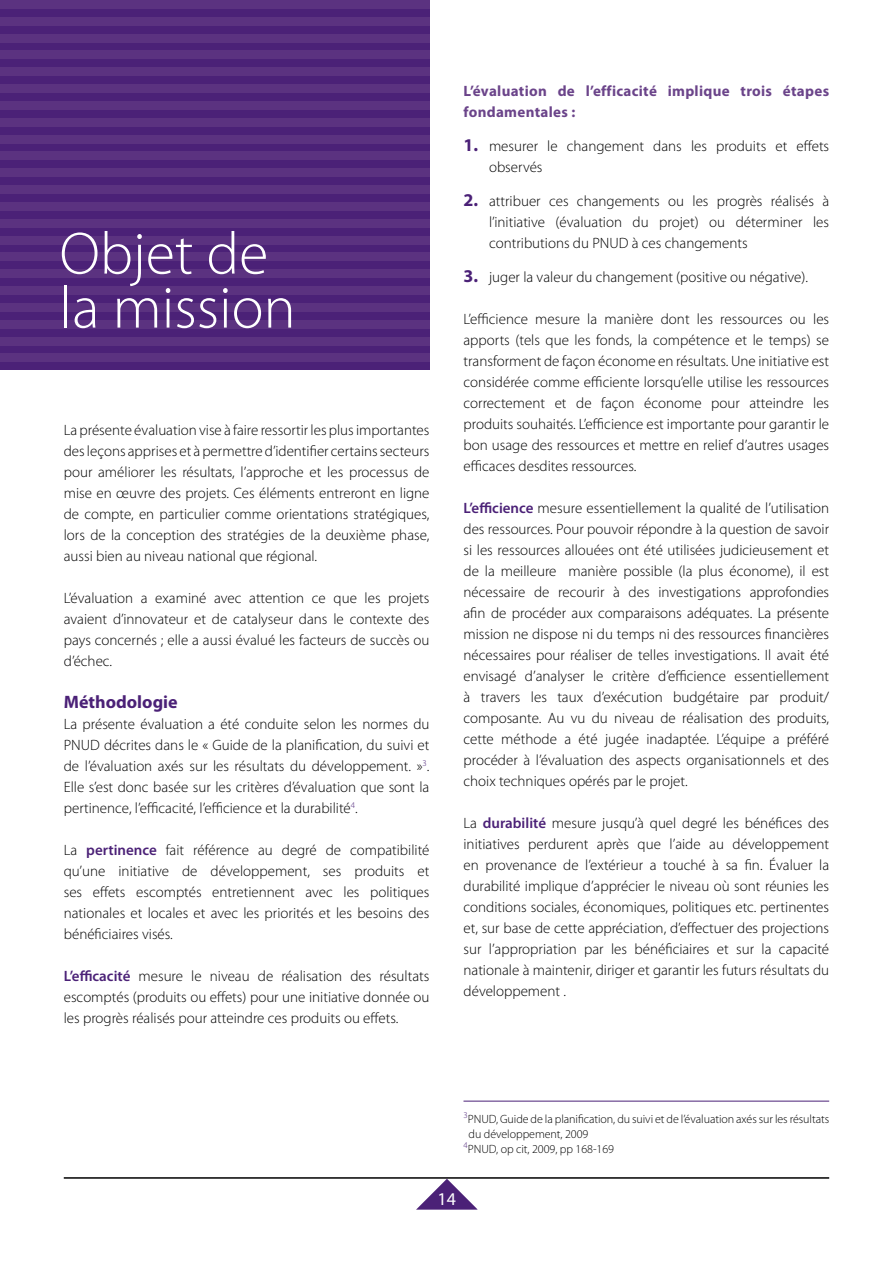
<style>
.page{position:relative;width:893px;height:1263px;background:#fff}
.page>*{position:absolute;margin:0;border:0;box-sizing:border-box;transform-origin:0 0}
.t1{font:300 60px/54px "Myriad Pro";color:#fff}
.t2{font:700 18px "Myriad Pro";color:#4b2177}
.t3{font:18px "Myriad Pro";color:#fff}
.t4{font:300 15px/21px "Myriad Pro";color:#000;text-align:justify}
.t5{font:700 15px/21px "Myriad Pro";letter-spacing:.02em;color:#6b448a}
.t6{font:300 12px "Myriad Pro";letter-spacing:-.005em;color:#000}
.s1{font-weight:600;color:#4b2177}
.s2{font-weight:700;font-size:18px;color:#4b2177}
</style>
<div class="page">
<hr style="left:64px;top:1177px;width:765px;height:2px;background:#000">
<svg style="left:416px;top:1179px;width:61px;height:31px"></svg>
<div style="left:0;top:0;width:429px;height:369px;background:#4b2177"></div>
<div style="left:0;top:353px;width:429px;height:9px;background:#5b3280"></div>
<div style="left:0;top:337px;width:429px;height:8px;background:#5b3280"></div>
<div style="left:0;top:320px;width:429px;height:9px;background:#5b3280"></div>
<div style="left:0;top:303px;width:429px;height:9px;background:#5b3280"></div>
<div style="left:0;top:287px;width:429px;height:8px;background:#5b3280"></div>
<div style="left:0;top:270px;width:429px;height:8px;background:#5b3280"></div>
<div style="left:0;top:253px;width:429px;height:8px;background:#5b3280"></div>
<div style="left:0;top:236px;width:429px;height:8px;background:#5b3280"></div>
<div style="left:0;top:219px;width:429px;height:8px;background:#5b3280"></div>
<div style="left:0;top:202px;width:429px;height:8px;background:#5b3280"></div>
<div style="left:0;top:185px;width:429px;height:9px;background:#5b3280"></div>
<div style="left:0;top:169px;width:429px;height:8px;background:#5b3280"></div>
<div style="left:0;top:152px;width:429px;height:8px;background:#5b3280"></div>
<div style="left:0;top:135px;width:429px;height:8px;background:#5b3280"></div>
<div style="left:0;top:118px;width:429px;height:8px;background:#5b3280"></div>
<div style="left:0;top:101px;width:429px;height:8px;background:#5b3280"></div>
<div style="left:0;top:84px;width:429px;height:9px;background:#5b3280"></div>
<div style="left:0;top:67px;width:429px;height:9px;background:#5b3280"></div>
<div style="left:0;top:50px;width:429px;height:9px;background:#5b3280"></div>
<div style="left:0;top:34px;width:429px;height:9px;background:#5b3280"></div>
<div style="left:0;top:17px;width:429px;height:9px;background:#5b3280"></div>
<div style="left:0;top:0;width:429px;height:9px;background:#5b3280"></div>
<hr style="left:463px;top:1101px;width:366px;height:1px;background:#4b2177">
<h1 class="t1" style="left:60px;top:226px;width:238px">Objet de la mission</h1>
<p class="t4" style="left:64px;top:419px;width:367px">La présente évaluation vise à faire ressortir les plus importantes des leçons apprises et à permettre d’identifier certains secteurs pour améliorer les résultats, l’approche et les processus de mise en œuvre des projets. Ces éléments entreront en ligne de compte, en particulier comme orientations stratégiques, lors de la conception des stratégies de la deuxième phase, aussi bien au niveau national que régional.</p>
<p class="t4" style="left:64px;top:587px;width:367px">L’évaluation a examiné avec attention ce que les projets avaient d’innovateur et de catalyseur dans le contexte des pays concernés ; elle a aussi évalué les facteurs de succès ou d’échec.</p>
<p class="t2" style="left:64px;top:690px;width:115px">Méthodologie</p>
<p class="t4" style="left:64px;top:713px;width:367px">La présente évaluation a été conduite selon les normes du PNUD décrites dans le « Guide de la planification, du suivi et de l’évaluation axés sur les résultats du développement. »<sup>3</sup>.<br>Elle s’est donc basée sur les critères d’évaluation que sont la pertinence, l’efficacité, l’efficience et la durabilité<sup>4</sup>.</p>
<p class="t4" style="left:64px;top:839px;width:367px">La <span class="s1">pertinence</span> fait référence au degré de compatibilité qu’une initiative de développement, ses produits et ses effets escomptés entretiennent avec les politiques nationales et locales et avec les priorités et les besoins des bénéficiaires visés.</p>
<p class="t4" style="left:64px;top:965px;width:367px"><span class="s1">L’efficacité</span> mesure le niveau de réalisation des résultats escomptés (produits ou effets) pour une initiative donnée ou les progrès réalisés pour atteindre ces produits ou effets.</p>
<p class="t5" style="left:463px;top:80px;width:367px">L’évaluation de l’efficacité implique trois étapes fondamentales :</p>
<p class="t4" style="left:489px;top:135px;width:342px;text-indent:-26px"><span class="s2">1.</span> mesurer le changement dans les produits et effets observés</p>
<p class="t4" style="left:489px;top:190px;width:342px;text-indent:-26px"><span class="s2">2.</span> attribuer ces changements ou les progrès réalisés à l’initiative (évaluation du projet) ou déterminer les contributions du PNUD à ces changements</p>
<p class="t4" style="left:463px;top:266px;width:346px"><span class="s2">3.</span> juger la valeur du changement (positive ou négative).</p>
<p class="t4" style="left:463px;top:308px;width:367px">L’efficience mesure la manière dont les ressources ou les apports (tels que les fonds, la compétence et le temps) se transforment de façon économe en résultats. Une initiative est considérée comme efficiente lorsqu’elle utilise les ressources correctement et de façon économe pour atteindre les produits souhaités. L’efficience est importante pour garantir le bon usage des ressources et mettre en relief d’autres usages efficaces desdites ressources.</p>
<p class="t4" style="left:463px;top:497px;width:367px"><span class="s1">L’efficience</span> mesure essentiellement la qualité de l’utilisation des ressources. Pour pouvoir répondre à la question de savoir si les ressources allouées ont été utilisées judicieusement et de la meilleure manière possible (la plus économe), il est nécessaire de recourir à des investigations approfondies afin de procéder aux comparaisons adéquates. La présente mission ne dispose ni du temps ni des ressources financières nécessaires pour réaliser de telles investigations. Il avait été envisagé d’analyser le critère d’efficience essentiellement à travers les taux d’exécution budgétaire par produit/ composante. Au vu du niveau de réalisation des produits, cette méthode a été jugée inadaptée. L’équipe a préféré procéder à l’évaluation des aspects organisationnels et des choix techniques opérés par le projet.</p>
<p class="t4" style="left:463px;top:812px;width:367px">La <span class="s1">durabilité</span> mesure jusqu’à quel degré les bénéfices des initiatives perdurent après que l’aide au développement en provenance de l’extérieur a touché à sa fin. Évaluer la durabilité implique d’apprécier le niveau où sont réunies les conditions sociales, économiques, politiques etc. pertinentes et, sur base de cette appréciation, d’effectuer des projections sur l’appropriation par les bénéficiaires et sur la capacité nationale à maintenir, diriger et garantir les futurs résultats du développement .</p>
<p class="t6" style="left:463px;top:1111px;width:367px"><sup>3</sup>PNUD, Guide de la planification, du suivi et de l’évaluation axés sur les résultats</p>
<p class="t6" style="left:469px;top:1126px;width:121px">du développement, 2009</p>
<p class="t6" style="left:463px;top:1141px;width:152px"><sup>4</sup>PNUD, op cit, 2009, pp 168-169</p>
<p class="t3" style="left:438px;top:1188px;width:20px">14</p>
</div>
